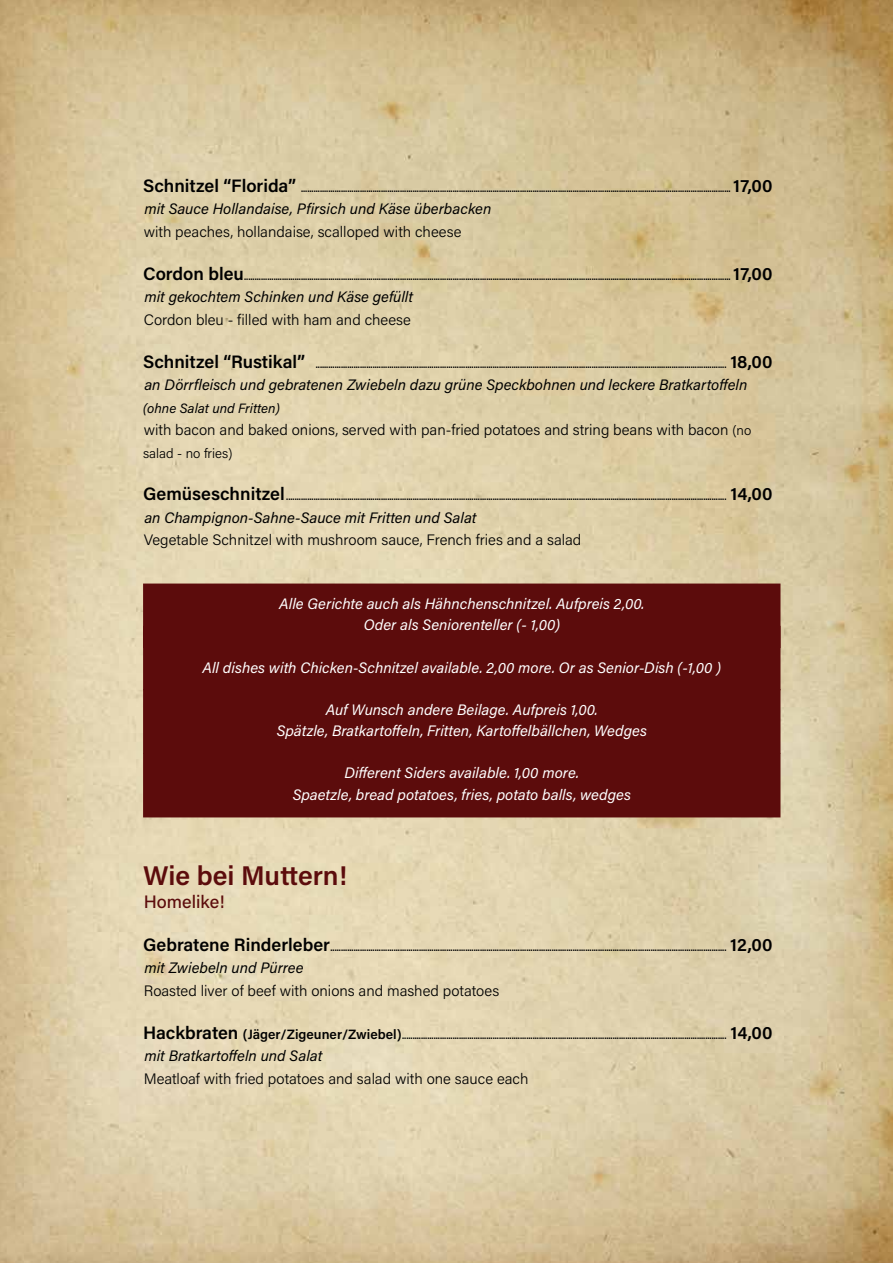
<style>
.page{position:relative;width:893px;height:1263px;background:#fff}
.page>*{position:absolute;margin:0;border:0;box-sizing:border-box;transform-origin:0 0}
.t1{font:600 27px "Acumin Pro";letter-spacing:-.005em;color:#5c0c0c}
.t2{font:500 18px "Acumin Pro";color:#5c0c0c}
.t3{font:italic 15.15px/21px "Acumin Pro";color:#fff;text-align:center}
.t4{font:300 15.15px "Acumin Pro";color:#000}
.t5{font:italic 15.15px "Acumin Pro";color:#000}
.t6{font:italic 13.5px "Acumin Pro";color:#000}
.t7{font:300 13.5px "Acumin Pro";color:#000}
.t8{font:600 9px "Acumin Pro";color:#000}
.s1{font-size:18px}
.s2{font-size:13.5px}
</style>
<div class="page">
<img style="left:0;top:0;width:893px;height:1263px">
<div style="left:143px;top:583px;width:637px;height:65px;background:#5c0c0c"></div>
<div style="left:143px;top:626px;width:637px;height:64px;background:#5c0c0c"></div>
<div style="left:143px;top:689px;width:637px;height:65px;background:#5c0c0c"></div>
<div style="left:143px;top:753px;width:637px;height:64px;background:#5c0c0c"></div>
<p class="t8" style="left:143px;top:182px;width:631px"><span class="s1">Schnitzel “Florida”</span> ............................................................................................................................................................................................................ <span class="s1">17,00</span></p>
<h3 class="t5" style="left:144px;top:198px;width:348px">mit Sauce Hollandaise, Pfirsich und Käse überbacken</h3>
<h3 class="t4" style="left:144px;top:221px;width:319px">with peaches, hollandaise, scalloped with cheese</h3>
<p class="t8" style="left:143px;top:270px;width:631px"><span class="s1">Cordon bleu</span>....................................................................................................................................................................................................................................... <span class="s1">17,00</span></p>
<h3 class="t5" style="left:144px;top:286px;width:270px">mit gekochtem Schinken und Käse gefüllt</h3>
<h3 class="t4" style="left:144px;top:309px;width:269px">Cordon bleu - filled with ham and cheese</h3>
<p class="t8" style="left:143px;top:358px;width:631px"><span class="s1">Schnitzel “Rustikal”</span> ................................................................................................................................................................................................... <span class="s1">18,00</span></p>
<h3 class="t5" style="left:144px;top:374px;width:605px">an Dörrfleisch und gebratenen Zwiebeln dazu grüne Speckbohnen und leckere Bratkartoffeln</h3>
<h3 class="t6" style="left:143px;top:398px;width:138px">(ohne Salat und Fritten)</h3>
<h3 class="t4" style="left:144px;top:419px;width:609px">with bacon and baked onions, served with pan-fried potatoes and string beans with bacon <span class="s2">(no</span></h3>
<h3 class="t7" style="left:143px;top:444px;width:91px">salad - no fries)</h3>
<p class="t8" style="left:143px;top:491px;width:631px"><span class="s1">Gemüseschnitzel</span> ................................................................................................................................................................................................................. <span class="s1">14,00</span></p>
<h3 class="t5" style="left:144px;top:507px;width:334px">an Champignon-Sahne-Sauce mit Fritten und Salat</h3>
<h3 class="t4" style="left:144px;top:530px;width:439px">Vegetable Schnitzel with mushroom sauce, French fries and a salad</h3>
<h3 class="t3" style="left:279px;top:593px;width:367px">Alle Gerichte auch als Hähnchenschnitzel. Aufpreis 2,00.<br>Oder als Seniorenteller (- 1,00)</h3>
<h3 class="t3" style="left:202px;top:656px;width:520px">All dishes with Chicken-Schnitzel available. 2,00 more. Or as Senior-Dish (-1,00 )</h3>
<h3 class="t3" style="left:277px;top:698px;width:372px">Auf Wunsch andere Beilage. Aufpreis 1,00.<br>Spätzle, Bratkartoffeln, Fritten, Kartoffelbällchen, Wedges</h3>
<h3 class="t3" style="left:293px;top:761px;width:340px;line-height:21.6px">Different Siders available. 1,00 more.<br>Spaetzle, bread potatoes, fries, potato balls, wedges</h3>
<h1 class="t1" style="left:143px;top:857px;width:205px">Wie bei Muttern!</h1>
<h2 class="t2" style="left:144px;top:889px;width:82px">Homelike!</h2>
<p class="t8" style="left:143px;top:941px;width:631px"><span class="s1">Gebratene Rinderleber</span>............................................................................................................................................................................................ <span class="s1">12,00</span></p>
<h3 class="t5" style="left:144px;top:957px;width:161px">mit Zwiebeln und Pürree</h3>
<h3 class="t4" style="left:144px;top:980px;width:357px">Roasted liver of beef with onions and mashed potatoes</h3>
<p class="t8" style="left:143px;top:1029px;width:631px"><span class="s1">Hackbraten</span> <span class="s2">(Jäger/Zigeuner/Zwiebel)</span>.......................................................................................................................................................... <span class="s1">14,00</span></p>
<h3 class="t5" style="left:144px;top:1045px;width:180px">mit Bratkartoffeln und Salat</h3>
<h3 class="t4" style="left:144px;top:1068px;width:386px">Meatloaf with fried potatoes and salad with one sauce each</h3>
</div>
